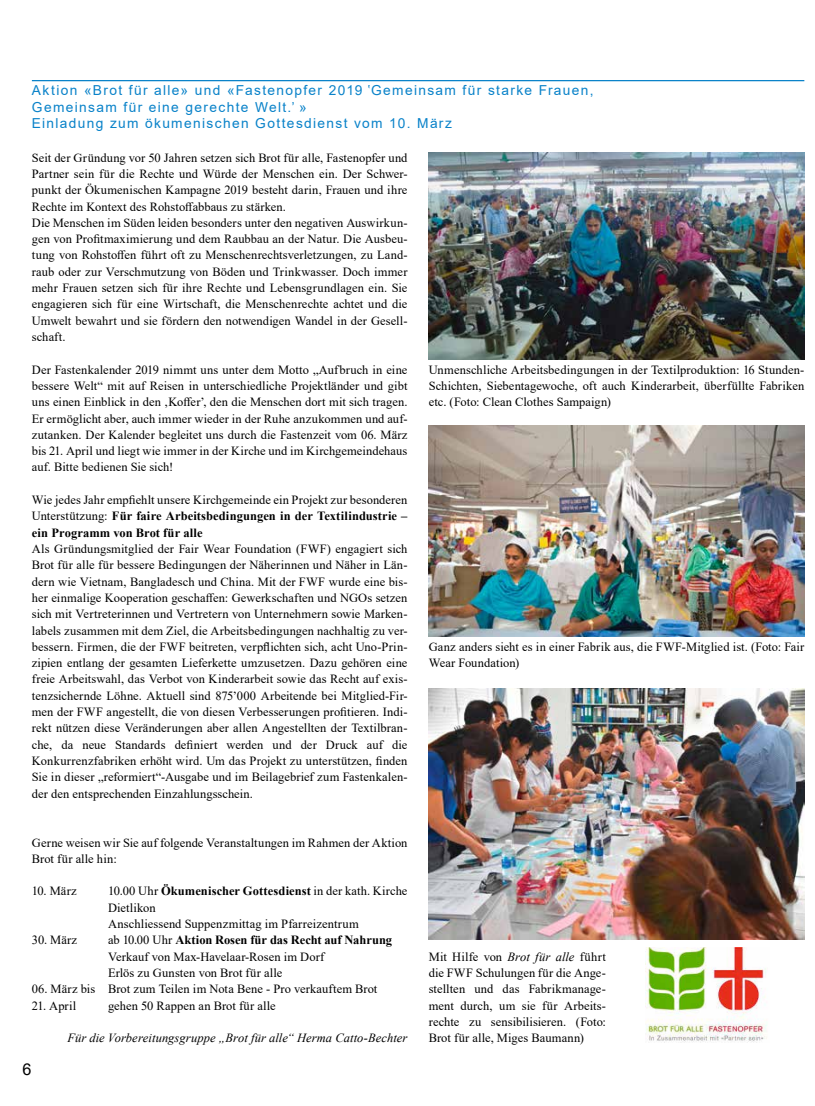
<style>
.page{position:relative;width:815px;height:1106px;background:#fff}
.page>*{position:absolute;margin:0;border:0;box-sizing:border-box;transform-origin:0 0}
.t1{font:16.25px "Arial";color:#000}
.t2{font:13.75px/16.2px "Arial";letter-spacing:.1em;color:#0982c9}
.t3{font:12.5px/16.2px "Times New Roman";letter-spacing:.005em;color:#000}
.t4{font:italic 12.5px "Times New Roman";letter-spacing:.005em;color:#000}
.s1{font-weight:700}
.s2{font-style:italic}
</style>
<div class="page">
<hr style="left:32px;top:80px;width:772px;height:1px;background:#0982c9">
<img style="left:429px;top:152px;width:375px;height:207px">
<img style="left:429px;top:425px;width:375px;height:211px">
<img style="left:429px;top:688px;width:375px;height:251px">
<img style="left:646px;top:947px;width:121px;height:95px">
<p class="t2" style="left:32px;top:82px;width:563px">Aktion «Brot für alle» und «Fastenopfer 2019 ̔Gemeinsam für starke Frauen,<br>Gemeinsam für eine gerechte Welt.̕ »<br>Einladung zum ökumenischen Gottesdienst vom 10. März</p>
<p class="t3" style="left:32px;top:149px;width:377px">Seit der Gründung vor 50 Jahren setzen sich Brot für alle, Fastenopfer und Partner sein für die Rechte und Würde der Menschen ein. Der Schwer&shy;punkt der Ökumenischen Kampagne 2019 besteht darin, Frauen und ihre Rechte im Kontext des Rohstoffabbaus zu stärken.<br>Die Menschen im Süden leiden besonders unter den negativen Auswirkun&shy;gen von Profitmaximierung und dem Raubbau an der Natur. Die Ausbeu&shy;tung von Rohstoffen führt oft zu Menschenrechtsverletzungen, zu Land&shy;raub oder zur Verschmutzung von Böden und Trinkwasser. Doch immer mehr Frauen setzen sich für ihre Rechte und Lebensgrundlagen ein. Sie engagieren sich für eine Wirtschaft, die Menschenrechte achtet und die Umwelt bewahrt und sie fördern den notwendigen Wandel in der Gesell&shy;schaft.</p>
<p class="t3" style="left:32px;top:361px;width:377px;text-align:justify">Der Fastenkalender 2019 nimmt uns unter dem Motto „Aufbruch in eine bessere Welt“ mit auf Reisen in unterschiedliche Projektländer und gibt uns einen Einblick in den ‚Koffer’, den die Menschen dort mit sich tragen.<br>Er ermöglicht aber, auch immer wieder in der Ruhe anzukommen und auf&shy;zutanken. Der Kalender begleitet uns durch die Fastenzeit vom 06. März bis 21. April und liegt wie immer in der Kirche und im Kirchgemeindehaus auf. Bitte bedienen Sie sich!</p>
<p class="t3" style="left:32px;top:491px;width:377px;text-align:justify">Wie jedes Jahr empfiehlt unsere Kirchgemeinde ein Projekt zur besonderen Unterstützung: <span class="s1">Für faire Arbeitsbedingungen in der Textilindustrie – ein Programm von Brot für alle</span></p>
<p class="t3" style="left:32px;top:540px;width:377px;text-align:justify">Als Gründungsmitglied der Fair Wear Foundation (FWF) engagiert sich Brot für alle für bessere Bedingungen der Näherinnen und Näher in Län&shy;dern wie Vietnam, Bangladesch und China. Mit der FWF wurde eine bis&shy;her einmalige Kooperation geschaffen: Gewerkschaften und NGOs setzen sich mit Vertreterinnen und Vertretern von Unternehmern sowie Marken&shy;labels zusammen mit dem Ziel, die Arbeitsbedingungen nachhaltig zu ver&shy;bessern. Firmen, die der FWF beitreten, verpflichten sich, acht Uno-Prin&shy;zipien entlang der gesamten Lieferkette umzusetzen. Dazu gehören eine freie Arbeitswahl, das Verbot von Kinderarbeit sowie das Recht auf exis&shy;tenzsichernde Löhne. Aktuell sind 875’000 Arbeitende bei Mitglied-Fir&shy;men der FWF angestellt, die von diesen Verbesserungen profitieren. Indi&shy;rekt nützen diese Veränderungen aber allen Angestellten der Textilbran&shy;che, da neue Standards definiert werden und der Druck auf die Konkurrenzfabriken erhöht wird. Um das Projekt zu unterstützen, finden Sie in dieser „reformiert“-Ausgabe und im Beilagebrief zum Fastenkalen&shy;der den entsprechenden Einzahlungsschein.</p>
<p class="t3" style="left:32px;top:833px;width:377px">Gerne weisen wir Sie auf folgende Veranstaltungen im Rahmen der Aktion<br>Brot für alle hin:</p>
<p class="t3" style="left:32px;top:882px;width:46px">10. März</p>
<p class="t3" style="left:108px;top:882px;width:301px">10.00 Uhr <span class="s1">Ökumenischer Gottesdienst</span> in der kath. Kirche<br>Dietlikon<br>Anschliessend Suppenzmittag im Pfarreizentrum</p>
<p class="t3" style="left:32px;top:931px;width:47px">30. März</p>
<p class="t3" style="left:108px;top:931px;width:285px">ab 10.00 Uhr <span class="s1">Aktion Rosen für das Recht auf Nahrung<br></span>Verkauf von Max-Havelaar-Rosen im Dorf<br>Erlös zu Gunsten von Brot für alle</p>
<p class="t3" style="left:32px;top:980px;width:347px">06. März bis Brot zum Teilen im Nota Bene - Pro verkauftem Brot</p>
<p class="t3" style="left:32px;top:996px;width:46px">21. April</p>
<p class="t3" style="left:108px;top:996px;width:169px">gehen 50 Rappen an Brot für alle</p>
<p class="t4" style="left:68px;top:1029px;width:341px">Für die Vorbereitungsgruppe „Brot für alle“ Herma Catto-Bechter</p>
<p class="t3" style="left:429px;top:361px;width:377px;text-align:justify">Unmenschliche Arbeitsbedingungen in der Textilproduktion: 16 Stunden-Schichten, Siebentagewoche, oft auch Kinderarbeit, überfüllte Fabriken etc. (Foto: Clean Clothes Sampaign)</p>
<p class="t3" style="left:429px;top:638px;width:377px">Ganz anders sieht es in einer Fabrik aus, die FWF-Mitglied ist. (Foto: Fair<br>Wear Foundation)</p>
<p class="t3" style="left:429px;top:948px;width:179px;text-align:justify">Mit Hilfe von <span class="s2">Brot für alle</span> führt die FWF Schulungen für die Ange&shy;stellten und das Fabrikmanage&shy;ment durch, um sie für Arbeits&shy;rechte zu sensibilisieren. (Foto:<br>Brot für alle, Miges Baumann)</p>
<h1 class="t1" style="left:22px;top:1057px;width:11px">6</h1>
</div>
